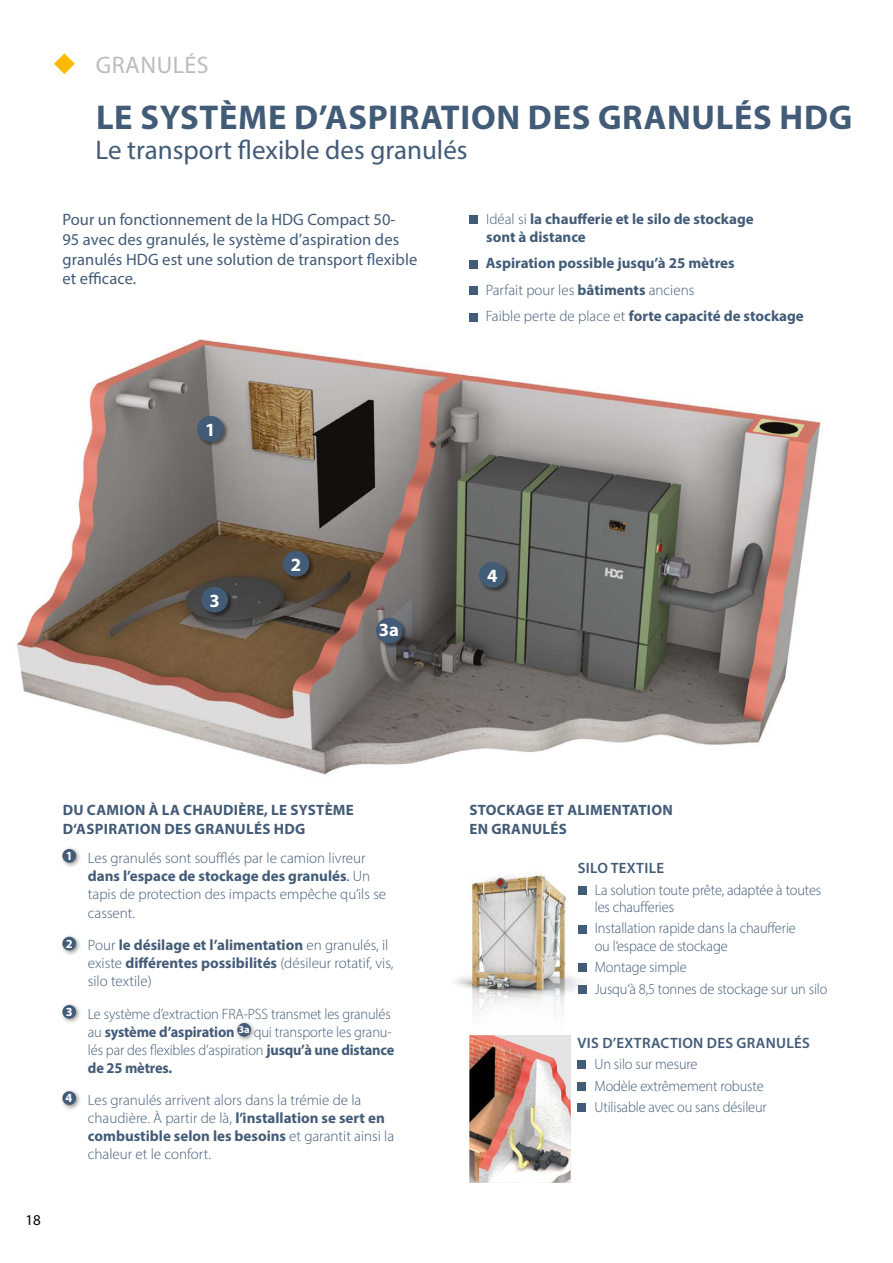
<style>
.page{position:relative;width:893px;height:1263px;background:#fff}
.page>*{position:absolute;margin:0;border:0;box-sizing:border-box;transform-origin:0 0}
.t1{font:700 34.5px "Myriad Pro";letter-spacing:.02em;color:#425b77}
.t2{font:27px "Myriad Pro";color:#425b77}
.t3{font:24px "Myriad Pro";letter-spacing:.02em;color:#bcbcbc}
.t4{font:700 18.75px "Myriad Pro";color:#fff}
.t5{font:16.5px/19.8px "Myriad Pro";letter-spacing:.005em;color:#425b77}
.t6{font:300 15px/18px "Myriad Pro";letter-spacing:-.01em;color:#425b77;scale:.96 1}
.t7{font:300 15px/18px "Myriad Pro";letter-spacing:-.01em;color:#425b77}
.t8{font:700 15px/26.5px "Myriad Pro";color:#425b77}
.t9{font:700 15px/18.9px "Myriad Pro";letter-spacing:.02em;color:#425b77}
.t10{font:600 15px "Myriad Pro";letter-spacing:.02em;color:#425b77}
.t11{font:15px "Myriad Pro";color:#000}
.s1{font-weight:300}
.s2{font-weight:700;font-size:12.45px;color:#fff}
.s3{font-weight:700}
.s4{font-weight:400}
.s5{font-size:12.45px;color:#fff}
</style>
<div class="page">
<img style="left:17px;top:338px;width:804px;height:437px">
<div style="left:197px;top:415px;width:32px;height:32px;background:#000;opacity:.45"></div>
<div style="left:197px;top:416px;width:27px;height:26px;background:#425b77;border-radius:50%"></div>
<div style="left:201px;top:586px;width:33px;height:32px;background:#000;opacity:.45"></div>
<div style="left:201px;top:587px;width:27px;height:25px;background:#425b77;border-radius:50%"></div>
<div style="left:479px;top:562px;width:32px;height:31px;background:#000;opacity:.45"></div>
<div style="left:479px;top:562px;width:26px;height:26px;background:#425b77;border-radius:50%"></div>
<div style="left:283px;top:550px;width:32px;height:32px;background:#000;opacity:.45"></div>
<div style="left:283px;top:551px;width:26px;height:26px;background:#425b77;border-radius:50%"></div>
<div style="left:376px;top:617px;width:32px;height:32px;background:#000;opacity:.45"></div>
<div style="left:376px;top:618px;width:26px;height:25px;background:#425b77;border-radius:50%"></div>
<div style="left:60px;top:846px;width:22px;height:23px;background:#000;opacity:.45"></div>
<div style="left:62px;top:849px;width:14px;height:14px;background:#425b77;border-radius:50%"></div>
<div style="left:60px;top:934px;width:22px;height:22px;background:#000;opacity:.45"></div>
<div style="left:62px;top:937px;width:14px;height:13px;background:#425b77;border-radius:50%"></div>
<div style="left:60px;top:1002px;width:22px;height:23px;background:#000;opacity:.45"></div>
<div style="left:62px;top:1005px;width:14px;height:14px;background:#425b77;border-radius:50%"></div>
<div style="left:235px;top:1020px;width:22px;height:23px;background:#000;opacity:.45"></div>
<div style="left:237px;top:1023px;width:14px;height:14px;background:#425b77;border-radius:50%"></div>
<div style="left:60px;top:1088px;width:22px;height:23px;background:#000;opacity:.45"></div>
<div style="left:62px;top:1091px;width:14px;height:14px;background:#425b77;border-radius:50%"></div>
<div style="left:577px;top:1060px;width:9px;height:9px;background:#425b77"></div>
<div style="left:577px;top:1082px;width:9px;height:8px;background:#425b77"></div>
<div style="left:577px;top:1103px;width:9px;height:9px;background:#425b77"></div>
<img style="left:455px;top:873px;width:132px;height:138px">
<img style="left:469px;top:1035px;width:102px;height:148px">
<svg style="left:54px;top:53px;width:21px;height:21px"></svg>
<div style="left:469px;top:215px;width:9px;height:9px;background:#425b77"></div>
<div style="left:469px;top:260px;width:9px;height:8px;background:#425b77"></div>
<div style="left:469px;top:286px;width:9px;height:9px;background:#425b77"></div>
<div style="left:469px;top:313px;width:9px;height:8px;background:#425b77"></div>
<div style="left:578px;top:886px;width:8px;height:9px;background:#425b77"></div>
<div style="left:578px;top:925px;width:8px;height:8px;background:#425b77"></div>
<div style="left:578px;top:963px;width:8px;height:9px;background:#425b77"></div>
<div style="left:578px;top:985px;width:8px;height:9px;background:#425b77"></div>
<h3 class="t3" style="left:96px;top:50px;width:114px">GRANULÉS</h3>
<h1 class="t1" style="left:96px;top:95px;width:758px">LE SYSTÈME D’ASPIRATION DES GRANULÉS HDG</h1>
<h2 class="t2" style="left:96px;top:133px;width:373px">Le transport flexible des granulés</h2>
<p class="t5" style="left:63px;top:209px;width:356px">Pour un fonctionnement de la HDG Compact 50-<br>95 avec des granulés, le système d’aspiration des granulés HDG est une solution de transport flexible et efficace.</p>
<p class="t4" style="left:205px;top:417px;width:12px">1</p>
<p class="t4" style="left:210px;top:588px;width:12px">3</p>
<p class="t4" style="left:291px;top:552px;width:12px">2</p>
<p class="t4" style="left:379px;top:618px;width:22px">3a</p>
<p class="t8" style="left:486px;top:209px;width:269px;line-height:18px"><span class="s1">Idéal si</span> la chaufferie et le silo de stockage sont à distance</p>
<p class="t8" style="left:486px;top:250px;width:320px">Aspiration possible jusqu’à 25 mètres<br><span class="s1">Parfait pour les</span> bâtiments <span class="s1">anciens<br>Faible perte de place et</span> forte capacité de stockage</p>
<p class="t4" style="left:487px;top:563px;width:12px">4</p>
<p class="t11" style="left:26px;top:1210px;width:17px">18</p>
<p class="t9" style="left:63px;top:800px;width:293px">DU CAMION À LA CHAUDIÈRE, LE SYSTÈME<br>D‘ASPIRATION DES GRANULÉS HDG</p>
<p class="t7" style="left:88px;top:848px;width:300px;text-indent:-22px"><span class="s2">1</span> Les granulés sont soufflés par le camion livreur <span class="s3">dans l’espace de stockage des granulés</span><span class="s4">.</span> Un tapis de protection des impacts empêche qu’ils se</p>
<p class="t8" style="left:66px;top:896px;width:324px;line-height:32.2px;text-indent:22px"><span class="s1">cassent.<br></span><span class="s5">2</span> <span class="s1">Pour</span> le désilage et l’alimentation <span class="s1">en granulés, il</span></p>
<p class="t7" style="left:88px;top:954px;width:307px">existe <span class="s3">différentes possibilités</span> (désileur rotatif, vis, silo textile)</p>
<p class="t6" style="left:88px;top:1004px;width:321px;text-indent:-22px"><span class="s2">3</span> Le système d’extraction FRA-PSS transmet les granulés au <span class="s3">système d’aspiration</span> <sup>3a</sup> qui transporte les granu&shy;lés par des flexibles d’aspiration <span class="s3">jusqu’à une distance de 25 mètres.</span></p>
<p class="t7" style="left:88px;top:1091px;width:308px;text-indent:-23px"><sup>4</sup> Les granulés arrivent alors dans la trémie de la chaudière. À partir de là, <span class="s3">l’installation se sert en combustible selon les besoins</span> et garantit ainsi la chaleur et le confort.</p>
<p class="t9" style="left:469px;top:800px;width:205px">STOCKAGE ET ALIMENTATION<br>EN GRANULÉS</p>
<p class="t10" style="left:578px;top:858px;width:88px">SILO TEXTILE</p>
<p class="t6" style="left:595px;top:881px;width:238px;line-height:17.2px">La solution toute prête, adaptée à toutes les chaufferies</p>
<p class="t6" style="left:595px;top:919px;width:211px;line-height:17.2px">Installation rapide dans la chaufferie ou l‘espace de stockage</p>
<p class="t6" style="left:595px;top:956px;width:244px;line-height:21.5px">Montage simple<br>Jusqu‘à 8,5 tonnes de stockage sur un silo</p>
<p class="t10" style="left:578px;top:1033px;width:234px">VIS D’EXTRACTION DES GRANULÉS</p>
<p class="t6" style="left:594px;top:1053px;width:181px;line-height:21.5px">Un silo sur mesure<br>Modèle extrêmement robuste<br>Utilisable avec ou sans désileur</p>
</div>
